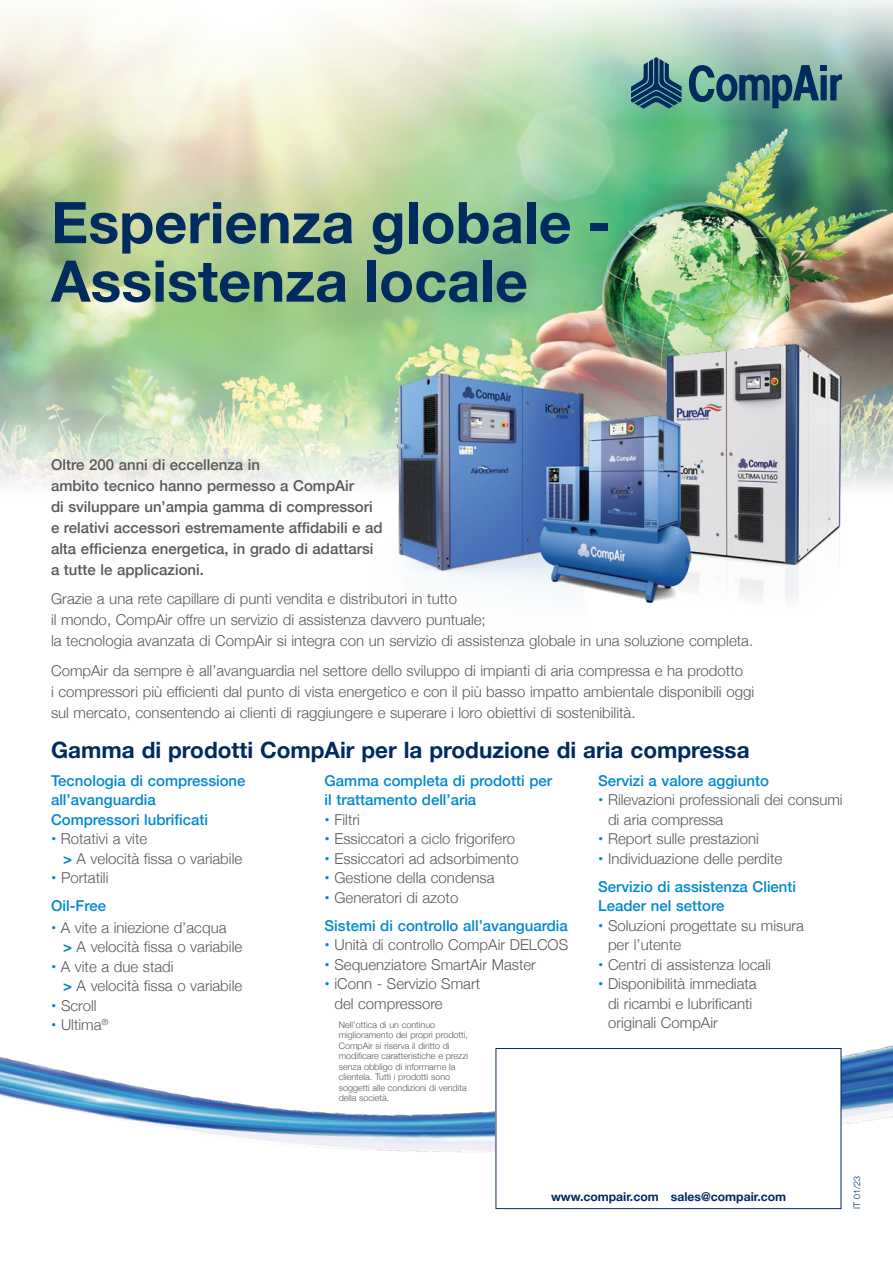
<style>
.page{position:relative;width:893px;height:1263px;background:#fff}
.page>*{position:absolute;margin:0;border:0;box-sizing:border-box;transform-origin:0 0}
.t1{font:700 57.45px/58.5px "Helvetica Neue";color:#002b5f}
.t2{font:700 22.5px "Helvetica Neue";color:#002b5f}
.t3{font:300 15px/19.5px "Helvetica Neue";color:#58595b}
.t4{font:500 15px/19.5px "Helvetica Neue";color:#0089cf}
.t5{font:500 15px/21px "Helvetica Neue";color:#58595b}
.t6{font:700 12.15px "Helvetica Neue";color:#002b5f}
.t7{font:300 9px/10.5px "Helvetica Neue";color:#58595b}
.t8{font:300 9px "Helvetica Neue";color:#002b5f}
.s1{font-weight:700;color:#0089cf}
.s2{font-weight:500;color:#0089cf}
.s3{font-weight:700}
.s4{font-weight:300;color:#58595b}
</style>
<div class="page">
<img style="left:0;top:1045px;width:893px;height:108px">
<img style="left:0;top:0;width:893px;height:489px">
<svg style="left:689px;top:65px;width:153px;height:43px;background:#4b7f84"></svg>
<svg style="left:631px;top:57px;width:51px;height:52px;background:#477884"></svg>
<img style="left:320px;top:293px;width:573px;height:311px">
<svg style="left:495px;top:1048px;width:347px;height:161px"></svg>
<h1 class="t1" style="left:51px;top:195px;width:562px">Esperienza globale -<br>Assistenza locale</h1>
<p class="t5" style="left:51px;top:453px;width:333px">Oltre 200 anni di eccellenza in<br>ambito tecnico hanno permesso a CompAir<br>di sviluppare un’ampia gamma di compressori e relativi accessori estremamente affidabili e ad alta efficienza energetica, in grado di adattarsi a tutte le applicazioni.</p>
<p class="t3" style="left:51px;top:587px;width:704px;line-height:21px">Grazie a una rete capillare di punti vendita e distributori in tutto<br>il mondo, CompAir offre un servizio di assistenza davvero puntuale;<br>la tecnologia avanzata di CompAir si integra con un servizio di assistenza globale in una soluzione completa.</p>
<p class="t3" style="left:51px;top:659px;width:705px;line-height:21px">CompAir da sempre è all’avanguardia nel settore dello sviluppo di impianti di aria compressa e ha prodotto<br>i compressori più efficienti dal punto di vista energetico e con il più basso impatto ambientale disponibili oggi sul mercato, consentendo ai clienti di raggiungere e superare i loro obiettivi di sostenibilità.</p>
<h2 class="t2" style="left:51px;top:733px;width:700px">Gamma di prodotti CompAir per la produzione di aria compressa</h2>
<p class="t4" style="left:51px;top:769px;width:196px">Tecnologia di compressione all’avanguardia<br>Compressori lubrificati</p>
<p class="t3" style="left:63px;top:828px;width:181px;text-indent:-12px"><span class="s1">•</span> Rotativi a vite<br><span class="s1">&gt;</span> A velocità fissa o variabile</p>
<p class="t3" style="left:51px;top:863px;width:59px;line-height:28px"><span class="s1">•</span> Portatili<br><span class="s2">Oil-Free</span></p>
<p class="t3" style="left:63px;top:917px;width:181px;text-indent:-12px"><span class="s1">•</span> A vite a iniezione d’acqua<br><span class="s1">&gt;</span> A velocità fissa o variabile</p>
<p class="t3" style="left:63px;top:956px;width:181px;text-indent:-12px"><span class="s1">•</span> A vite a due stadi<br><span class="s1">&gt;</span> A velocità fissa o variabile</p>
<p class="t3" style="left:51px;top:995px;width:47px"><span class="s1">•</span> Scroll</p>
<p class="t3" style="left:51px;top:1014px;width:59px"><span class="s1">•</span> Ultima<sup>®</sup></p>
<p class="t4" style="left:325px;top:769px;width:229px">Gamma completa di prodotti per il trattamento dell’aria</p>
<p class="t3" style="left:325px;top:808px;width:37px"><span class="s1">•</span> Filtri</p>
<p class="t3" style="left:325px;top:828px;width:192px"><span class="s1">•</span> Essiccatori a ciclo frigorifero</p>
<p class="t3" style="left:325px;top:847px;width:196px"><span class="s1">•</span> Essiccatori ad adsorbimento</p>
<p class="t3" style="left:325px;top:867px;width:171px"><span class="s1">•</span> Gestione della condensa</p>
<p class="t4" style="left:325px;top:882px;width:245px;line-height:28px"><span class="s3">•</span> <span class="s4">Generatori di azoto<br></span>Sistemi di controllo all’avanguardia</p>
<p class="t3" style="left:325px;top:934px;width:245px"><span class="s1">•</span> Unità di controllo CompAir DELCOS</p>
<p class="t3" style="left:325px;top:953px;width:213px"><span class="s1">•</span> Sequenziatore SmartAir Master</p>
<p class="t3" style="left:334px;top:973px;width:147px;text-indent:-10px"><span class="s1">•</span> iConn - Servizio Smart del compressore</p>
<p class="t4" style="left:598px;top:769px;width:172px">Servizi a valore aggiunto</p>
<p class="t3" style="left:608px;top:789px;width:236px;text-indent:-10px"><span class="s1">•</span> Rilevazioni professionali dei consumi di aria compressa</p>
<p class="t3" style="left:598px;top:828px;width:162px"><span class="s1">•</span> Report sulle prestazioni</p>
<p class="t4" style="left:598px;top:843px;width:200px;line-height:28px"><span class="s3">•</span> <span class="s4">Individuazione delle perdite<br></span>Servizio di assistenza Clienti</p>
<p class="t4" style="left:598px;top:895px;width:128px">Leader nel settore</p>
<p class="t3" style="left:608px;top:914px;width:198px;text-indent:-10px"><span class="s1">•</span> Soluzioni progettate su misura per l’utente</p>
<p class="t3" style="left:598px;top:953px;width:174px"><span class="s1">•</span> Centri di assistenza locali</p>
<p class="t3" style="left:598px;top:973px;width:160px;text-align:center"><span class="s1">•</span> Disponibilità immediata di ricambi e lubrificanti</p>
<p class="t7" style="left:339px;top:1018px;width:98px">Nell’ottica di un continuo</p>
<p class="t3" style="left:608px;top:1012px;width:111px">originali CompAir</p>
<p class="t7" style="left:339px;top:1029px;width:131px">miglioramento dei propri prodotti,<br>CompAir si riserva il diritto di modificare caratteristiche e prezzi senza obbligo di informarne la clientela. Tutti i prodotti sono soggetti alle condizioni di vendita della società.</p>
<p class="t6" style="left:551px;top:1187px;width:237px">www.compair.com sales@compair.com</p>
<p class="t8" style="left:849px;top:1209px;width:34px;rotate:-90deg">IT 01/23</p>
</div>
